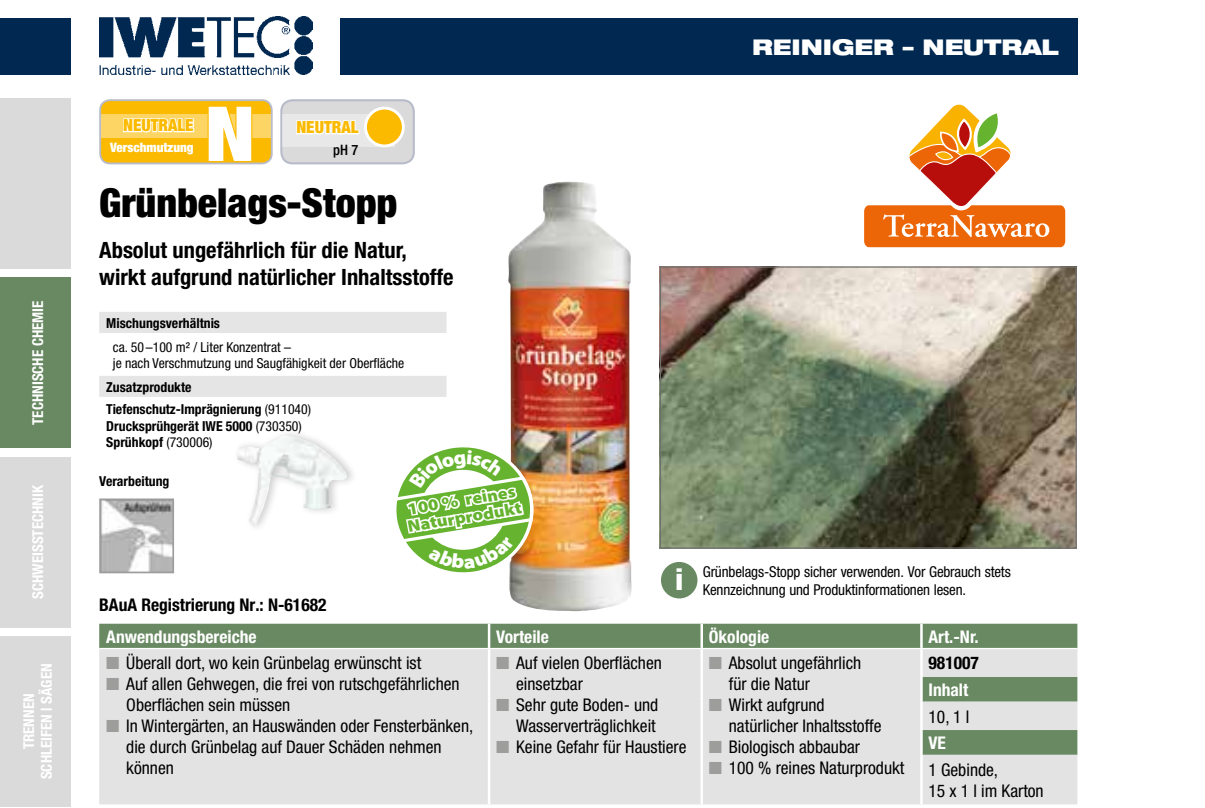
<style>
.page{position:relative;width:1205px;height:808px;background:#fff}
.page>*{position:absolute;margin:0;border:0;box-sizing:border-box;transform-origin:0 0}
.t1{font:900 condensed 75.75px "Helvetica Neue";color:#fff;scale:1.11 1}
.t2{font:900 condensed 40px "Helvetica Neue";color:#000}
.t3{font:700 condensed 30px "Helvetica Neue";color:#fff;scale:1.25 1}
.t4{font:700 condensed 22.5px/27px "Helvetica Neue";color:#000}
.t5{font:900 expanded 21.75px "Helvetica Neue";color:#fff}
.t6{font:condensed 17.5px/21px "Helvetica Neue";color:#000}
.t7{font:700 condensed 17.5px "Helvetica Neue";color:#fff}
.t8{font:700 condensed 17.5px "Helvetica Neue";color:#000}
.t9{font:900 16.75px/17.2px "Myriad Pro";color:#65b32e;scale:1.08 1}
.t10{font:900 condensed 16.75px "Helvetica Neue";color:#fbba00}
.t11{font:condensed 15px/18px "Helvetica Neue";letter-spacing:-.01em;color:#000}
.t12{font:700 condensed 15px/17.5px "Helvetica Neue";color:#fff;text-align:center}
.t13{font:500 condensed 14.25px "Helvetica Neue";color:#000}
.t14{font:700 condensed 13.75px/22.5px "Helvetica Neue";color:#000}
.t15{font:condensed 13.75px/16.5px "Helvetica Neue";color:#000}
.t16{font:900 condensed 13px "Helvetica Neue";color:#fff}
.s1{font-weight:400}
</style>
<div class="page">
<div style="left:0;top:18px;width:71px;height:56px;background:#002851"></div>
<div style="left:340px;top:18px;width:737px;height:56px;background:#002851"></div>
<img style="left:99px;top:17px;width:214px;height:58px">
<div style="left:0;top:278px;width:71px;height:170px;background:#688961"></div>
<div style="left:0;top:457px;width:71px;height:170px;background:#dadada"></div>
<div style="left:0;top:636px;width:71px;height:170px;background:#dadada"></div>
<div style="left:0;top:98px;width:71px;height:170px;background:#dadada"></div>
<div style="left:100px;top:100px;width:172px;height:63px;background:#fbba00;border-radius:10px"></div>
<div style="left:99px;top:99px;width:174px;height:65px;border:2px solid #b7bbca;border-radius:10px"></div>
<div style="left:101px;top:114px;width:170px;height:23px;background:#fcd565"></div>
<svg style="left:206px;top:114px;width:47px;height:49px"></svg>
<svg style="left:122px;top:99px;width:73px;height:39px"></svg>
<div style="left:281px;top:100px;width:133px;height:63px;background:#dadada;border-radius:11px"></div>
<div style="left:280px;top:99px;width:135px;height:65px;border:2px solid #b7bbca;border-radius:11px"></div>
<div style="left:282px;top:114px;width:113px;height:33px;background:#e8e8e8"></div>
<svg style="left:295px;top:99px;width:65px;height:36px"></svg>
<div style="left:365px;top:108px;width:38px;height:38px;background:#fbba00;border-radius:50%"></div>
<div style="left:364px;top:107px;width:41px;height:40px;border:3px solid #fff;border-radius:50%"></div>
<img style="left:102px;top:501px;width:69px;height:69px">
<div style="left:99px;top:498px;width:75px;height:75px;border:2px solid #9d9d9c"></div>
<svg style="left:99px;top:312px;width:347px;height:85px"></svg>
<img style="left:662px;top:268px;width:413px;height:279px">
<div style="left:660px;top:266px;width:417px;height:283px;border:1px solid #706f6f"></div>
<svg style="left:864px;top:104px;width:202px;height:144px"></svg>
<img style="left:508px;top:182px;width:124px;height:430px">
<img style="left:237px;top:435px;width:111px;height:91px">
<div style="left:661px;top:562px;width:36px;height:36px;background:#688961;border-radius:50%"></div>
<div style="left:99px;top:624px;width:978px;height:24px;background:#688961"></div>
<div style="left:99px;top:649px;width:978px;height:155px;background:#e3e3e3"></div>
<hr style="left:488px;top:624px;width:2px;height:24px;background:#fff">
<hr style="left:700px;top:624px;width:3px;height:24px;background:#fff">
<hr style="left:920px;top:624px;width:3px;height:24px;background:#fff">
<hr style="left:488px;top:649px;width:2px;height:28px;background:#fff">
<hr style="left:700px;top:649px;width:3px;height:28px;background:#fff">
<hr style="left:920px;top:649px;width:3px;height:28px;background:#fff">
<hr style="left:488px;top:677px;width:2px;height:25px;background:#fff">
<hr style="left:700px;top:677px;width:3px;height:25px;background:#fff">
<hr style="left:920px;top:677px;width:3px;height:25px;background:#fff">
<hr style="left:488px;top:702px;width:2px;height:28px;background:#fff">
<hr style="left:700px;top:702px;width:3px;height:28px;background:#fff">
<hr style="left:920px;top:702px;width:3px;height:28px;background:#fff">
<hr style="left:488px;top:730px;width:2px;height:25px;background:#fff">
<hr style="left:700px;top:730px;width:3px;height:25px;background:#fff">
<hr style="left:920px;top:730px;width:3px;height:25px;background:#fff">
<hr style="left:488px;top:755px;width:2px;height:49px;background:#fff">
<hr style="left:700px;top:755px;width:3px;height:49px;background:#fff">
<hr style="left:920px;top:755px;width:3px;height:49px;background:#fff">
<svg style="left:107px;top:657px;width:12px;height:12px"></svg>
<svg style="left:107px;top:678px;width:12px;height:12px"></svg>
<svg style="left:107px;top:720px;width:12px;height:12px"></svg>
<svg style="left:497px;top:657px;width:12px;height:12px"></svg>
<svg style="left:497px;top:699px;width:12px;height:12px"></svg>
<svg style="left:497px;top:741px;width:12px;height:12px"></svg>
<svg style="left:709px;top:657px;width:12px;height:12px"></svg>
<svg style="left:709px;top:699px;width:12px;height:12px"></svg>
<svg style="left:709px;top:741px;width:12px;height:12px"></svg>
<svg style="left:709px;top:762px;width:12px;height:12px"></svg>
<svg style="left:396px;top:439px;width:143px;height:141px"></svg>
<p class="t12" style="left:29px;top:425px;width:126px;rotate:-90deg">TECHNISCHE CHEMIE</p>
<p class="t12" style="left:29px;top:599px;width:115px;rotate:-90deg">SCHWEISSTECHNIK</p>
<p class="t12" style="left:20px;top:779px;width:117px;rotate:-90deg">TRENNEN<br>SCHLEIFEN | SÄGEN</p>
<h1 class="t1" style="left:205px;top:87px;width:46px">N</h1>
<p class="t10" style="left:123px;top:115px;width:72px">NEUTRALE</p>
<p class="t16" style="left:110px;top:140px;width:85px">Verschmutzung</p>
<p class="t10" style="left:296px;top:117px;width:64px">NEUTRAL</p>
<p class="t13" style="left:333px;top:141px;width:27px">pH 7</p>
<h2 class="t2" style="left:99px;top:178px;width:299px">Grünbelags-Stopp</h2>
<p class="t4" style="left:99px;top:236px;width:356px">Absolut ungefährlich für die Natur, wirkt aufgrund natürlicher Inhaltsstoffe</p>
<p class="t14" style="left:106px;top:311px;width:115px">Mischungsverhältnis</p>
<p class="t15" style="left:113px;top:338px;width:293px">ca. 50 –100 m² / Liter Konzentrat –<br>je nach Verschmutzung und Saugfähigkeit der Oberfläche</p>
<p class="t14" style="left:106px;top:375px;width:206px">Zusatzprodukte<br>Tiefenschutz-Imprägnierung <span class="s1">(911040)</span></p>
<p class="t14" style="left:106px;top:417px;width:197px;line-height:16.5px">Drucksprühgerät IWE 5000 <span class="s1">(730350)<br></span>Sprühkopf <span class="s1">(730006)</span></p>
<p class="t9" style="left:404px;top:500px;width:108px;rotate:-9deg">100 % reines<br>Naturprodukt</p>
<p class="t14" style="left:99px;top:469px;width:72px">Verarbeitung</p>
<p class="t8" style="left:99px;top:594px;width:229px">BAuA Registrierung Nr.: N-61682</p>
<p class="t5" style="left:752px;top:33px;width:308px">REINIGER – NEUTRAL</p>
<h3 class="t3" style="left:675px;top:561px;width:9px">i</h3>
<p class="t11" style="left:703px;top:563px;width:309px">Grünbelags-Stopp sicher verwenden. Vor Gebrauch stets<br>Kennzeichnung und Produktinformationen lesen.</p>
<p class="t7" style="left:106px;top:626px;width:152px">Anwendungsbereiche</p>
<p class="t7" style="left:496px;top:626px;width:54px">Vorteile</p>
<p class="t7" style="left:709px;top:626px;width:62px">Ökologie</p>
<p class="t7" style="left:928px;top:626px;width:52px">Art.-Nr.</p>
<p class="t6" style="left:126px;top:652px;width:348px">Überall dort, wo kein Grünbelag erwünscht ist<br>Auf allen Gehwegen, die frei von rutschgefährlichen Oberflächen sein müssen<br>In Wintergärten, an Hauswänden oder Fensterbänken, die durch Grünbelag auf Dauer Schäden nehmen können</p>
<p class="t6" style="left:516px;top:652px;width:172px">Auf vielen Oberflächen einsetzbar<br>Sehr gute Boden- und<br>Wasserverträglichkeit<br>Keine Gefahr für Haustiere</p>
<p class="t6" style="left:729px;top:652px;width:177px">Absolut ungefährlich<br>für die Natur<br>Wirkt aufgrund<br>natürlicher Inhaltsstoffe<br>Biologisch abbaubar<br>100 % reines Naturprodukt</p>
<p class="t8" style="left:928px;top:652px;width:52px">981007</p>
<p class="t7" style="left:928px;top:679px;width:41px">Inhalt</p>
<p class="t6" style="left:928px;top:706px;width:42px">10, 1 l</p>
<p class="t7" style="left:928px;top:732px;width:19px">VE</p>
<p class="t6" style="left:928px;top:759px;width:117px">1 Gebinde,<br>15 x 1 l im Karton</p>
</div>
